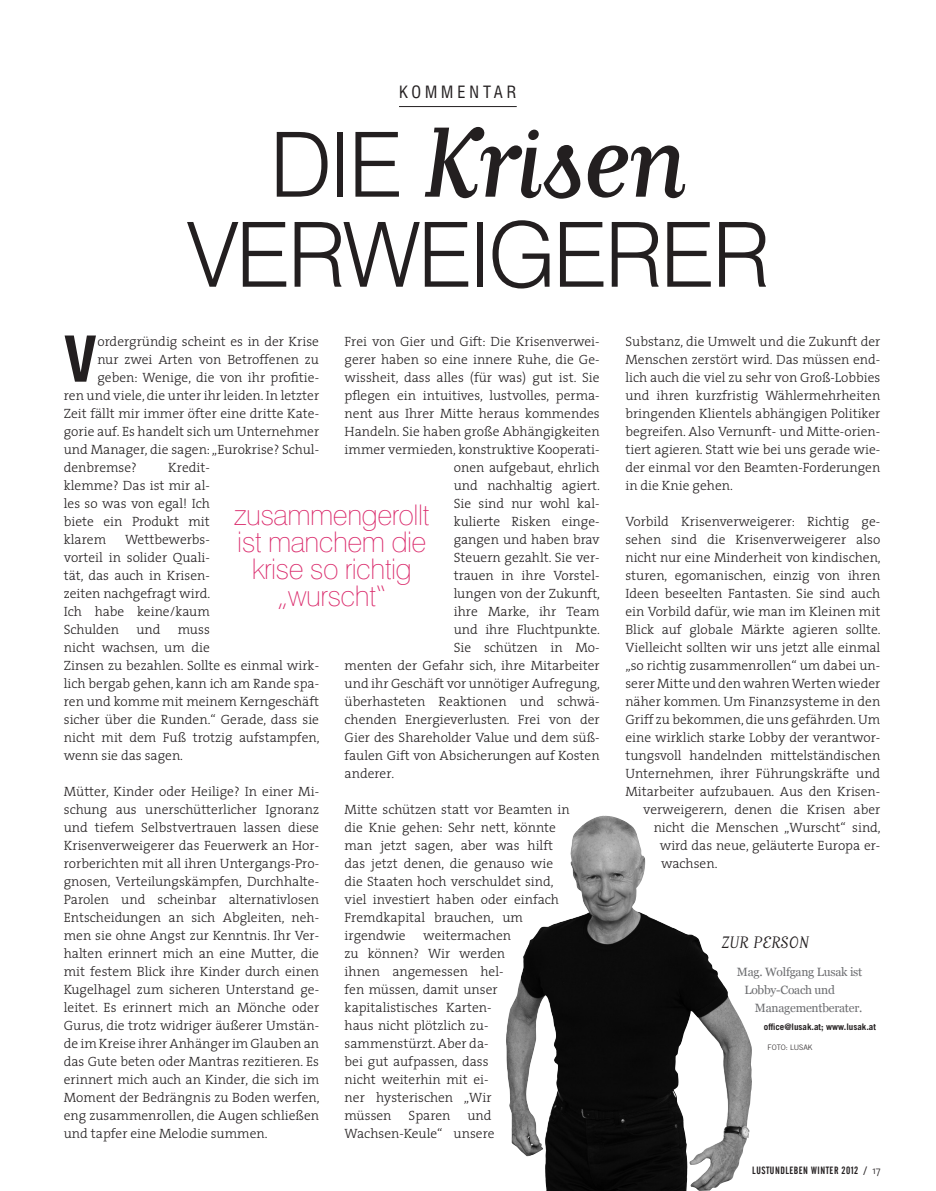
<style>
.page{position:relative;width:936px;height:1191px;background:#fff}
.page>*{position:absolute;margin:0;border:0;box-sizing:border-box;transform-origin:0 0}
.head_helve{font:117px "Matrix Script";letter-spacing:-.03em;color:#231f20}
.head_helve-2{font:300 90px "Swiss 721 BT";letter-spacing:-.03em;color:#231f20}
.copy{font:700 condensed 61.35px "Swiss 721 BT";color:#231f20}
.Zitat{font:100 28.5px/27px "Swiss 721 BT";letter-spacing:-.02em;color:#da2a6b;text-align:center}
.vospann{font:19.5px "Matrix Script";color:#231f20}
.vospann-2{font:condensed 16.5px "Swiss 721 BT";letter-spacing:.24em;color:#231f20}
.copy-2{font:300 13.5px/18px "The Serif";color:#231f20;text-align:justify}
.marginal{font:12px "Georgia";letter-spacing:-.02em;color:#6c6d70}
.t1{font:10.5px "Alternate Gothic No 2 BT";letter-spacing:.05em;color:#231f20}
.website{font:700 9px "Trade Gothic";color:#231f20}
.fotocredit{font:300 7.5px "Trade Gothic";color:#231f20}
.s1{font-family:"Swiss 721 BT";font-weight:300;font-size:90px}
.s2{font-family:"The Mix";font-weight:300}
</style>
<div class="page">
<hr style="left:399px;top:106px;width:117px;height:1px;background:#231f20">
<img style="left:506px;top:816px;width:222px;height:375px">
<p class="vospann-2" style="left:399px;top:82px;width:119px">KOMMENTAR</p>
<p class="head_helve" style="left:269px;top:105px;width:419px"><span class="s1">DIE</span> Krisen</p>
<p class="head_helve-2" style="left:187px;top:200px;width:584px">VERWEIGERER</p>
<p class="copy" style="left:64px;top:322px;width:35px">V</p>
<p class="copy-2" style="left:97px;top:332px;width:223px">ordergründig scheint es in der Krise</p>
<p class="copy-2" style="left:344px;top:332px;width:256px">Frei von Gier und Gift: Die Krisenverwei-</p>
<p class="copy-2" style="left:344px;top:350px;width:256px">gerer haben so eine innere Ruhe, die Ge-</p>
<p class="copy-2" style="left:344px;top:368px;width:256px">wissheit, dass alles (für was) gut ist. Sie</p>
<p class="copy-2" style="left:344px;top:386px;width:256px">pflegen ein intuitives, lustvolles, perma-</p>
<p class="copy-2" style="left:344px;top:404px;width:256px">nent aus Ihrer Mitte heraus kommendes</p>
<p class="copy-2" style="left:344px;top:422px;width:256px">Handeln. Sie haben große Abhängigkeiten</p>
<p class="copy-2" style="left:344px;top:440px;width:256px">immer vermieden, konstruktive Kooperati-</p>
<p class="copy-2" style="left:454px;top:458px;width:147px">onen aufgebaut, ehrlich</p>
<p class="copy-2" style="left:454px;top:476px;width:148px">und nachhaltig agiert.</p>
<p class="copy-2" style="left:454px;top:494px;width:147px">Sie sind nur wohl kal-</p>
<p class="copy-2" style="left:454px;top:512px;width:147px">kulierte Risken einge-</p>
<p class="copy-2" style="left:454px;top:530px;width:147px">gangen und haben brav</p>
<p class="copy-2" style="left:454px;top:548px;width:147px">Steuern gezahlt. Sie ver-</p>
<p class="copy-2" style="left:454px;top:566px;width:147px">trauen in ihre Vorstel-</p>
<p class="copy-2" style="left:454px;top:584px;width:148px">lungen von der Zukunft,</p>
<p class="copy-2" style="left:454px;top:602px;width:147px">ihre Marke, ihr Team</p>
<p class="copy-2" style="left:454px;top:620px;width:148px">und ihre Fluchtpunkte.</p>
<p class="copy-2" style="left:454px;top:638px;width:147px">Sie schützen in Mo-</p>
<p class="copy-2" style="left:344px;top:656px;width:256px">menten der Gefahr sich, ihre Mitarbeiter</p>
<p class="copy-2" style="left:344px;top:674px;width:257px">und ihr Geschäft vor unnötiger Aufregung,</p>
<p class="copy-2" style="left:344px;top:692px;width:256px">überhasteten Reaktionen und schwä-</p>
<p class="copy-2" style="left:344px;top:710px;width:256px">chenden Energieverlusten. Frei von der</p>
<p class="copy-2" style="left:344px;top:728px;width:256px">Gier des Shareholder Value und dem süß-</p>
<p class="copy-2" style="left:344px;top:746px;width:256px">faulen Gift von Absicherungen auf Kosten</p>
<p class="copy-2" style="left:344px;top:764px;width:51px">anderer.</p>
<p class="copy-2" style="left:344px;top:800px;width:226px;text-align:left">Mitte schützen statt vor Beamten in die Knie gehen: Sehr nett, könnte man jetzt sagen, aber was hilft das jetzt denen, die genauso wie die Staaten hoch verschuldet sind, viel investiert haben oder einfach<br>Fremdkapital brauchen, um irgendwie</p>
<p class="copy-2" style="left:97px;top:350px;width:223px">nur zwei Arten von Betroffenen zu</p>
<p class="copy-2" style="left:97px;top:368px;width:223px">geben: Wenige, die von ihr profitie-</p>
<p class="copy-2" style="left:64px;top:386px;width:257px">ren und viele, die unter ihr leiden. In letzter</p>
<p class="copy-2" style="left:64px;top:404px;width:257px">Zeit fällt mir immer öfter eine dritte Kate-</p>
<p class="copy-2" style="left:64px;top:422px;width:257px">gorie auf. Es handelt sich um Unternehmer</p>
<p class="copy-2" style="left:64px;top:440px;width:257px">und Manager, die sagen: „Eurokrise? Schul-</p>
<p class="copy-2" style="left:64px;top:458px;width:75px">denbremse?</p>
<p class="copy-2" style="left:64px;top:458px;width:148px;text-indent:104px">Kredit&shy;klemme? Das ist mir al&shy;les so was von egal! Ich biete ein Produkt mit klarem</p>
<p class="Zitat" style="left:234px;top:501px;width:196px">zusammengerollt ist manchem die krise so richtig „wurscht“</p>
<p class="copy-2" style="left:64px;top:530px;width:148px;text-indent:61px">Wettbewerbs&shy;vorteil in solider Quali&shy;tät, das auch in Krisen&shy;zeiten nachgefragt wird.<br>Ich habe keine/kaum Schulden</p>
<p class="copy-2" style="left:136px;top:620px;width:26px">und</p>
<p class="copy-2" style="left:64px;top:620px;width:257px;text-align:left;text-indent:114px">muss<br>nicht wachsen, um die<br>Zinsen zu bezahlen. Sollte es einmal wirk&shy;lich bergab gehen, kann ich am Rande spa&shy;ren und komme mit meinem Kerngeschäft sicher über die Runden.“ Gerade, dass sie nicht mit dem Fuß trotzig aufstampfen, wenn sie das sagen.</p>
<p class="copy-2" style="left:64px;top:782px;width:257px">Mütter, Kinder oder Heilige? In einer Mi&shy;schung aus unerschütterlicher Ignoranz und tiefem Selbstvertrauen lassen diese Krisenverweigerer das Feuerwerk an Hor&shy;rorberichten mit all ihren Untergangs-Pro&shy;gnosen, Verteilungskämpfen, Durchhalte-Parolen und scheinbar alternativlosen Entscheidungen an sich Abgleiten, neh&shy;men sie ohne Angst zur Kenntnis. Ihr Ver&shy;halten erinnert mich an eine Mutter, die mit festem Blick ihre Kinder durch einen Kugelhagel zum sicheren Unterstand ge&shy;leitet. Es erinnert mich an Mönche oder Gurus, die trotz widriger äußerer Umstän&shy;de im Kreise ihrer Anhänger im Glauben an das Gute beten oder Mantras rezitieren. Es erinnert mich auch an Kinder, die sich im Moment der Bedrängnis zu Boden werfen, eng zusammenrollen, die Augen schließen und tapfer eine Melodie summen.</p>
<p class="copy-2" style="left:344px;top:926px;width:168px;text-align:left;text-indent:79px">weitermachen zu können? Wir werden ihnen angemessen hel&shy;fen müssen, damit unser kapitalistisches Karten&shy;haus nicht plötzlich zu&shy;sammenstürzt. Aber da-<br>bei gut aufpassen, dass nicht weiterhin mit ei&shy;ner hysterischen „Wir müssen</p>
<p class="copy-2" style="left:344px;top:1106px;width:151px;text-align:right">und<br>Wachsen-Keule“ unsere</p>
<p class="copy-2" style="left:408px;top:1106px;width:43px">Sparen</p>
<p class="copy-2" style="left:625px;top:332px;width:256px">Substanz, die Umwelt und die Zukunft der Menschen zerstört wird. Das müssen end&shy;lich auch die viel zu sehr von Groß-Lobbies und ihren kurzfristig Wählermehrheiten bringenden Klientels abhängigen Politiker begreifen. Also Vernunft- und Mitte-orien&shy;tiert agieren. Statt wie bei uns gerade wie&shy;der einmal vor den Beamten-Forderungen in die Knie gehen.</p>
<p class="copy-2" style="left:625px;top:512px;width:256px">Vorbild Krisenverweigerer: Richtig ge-</p>
<p class="copy-2" style="left:625px;top:530px;width:256px">sehen sind die Krisenverweigerer also</p>
<p class="copy-2" style="left:625px;top:548px;width:257px">nicht nur eine Minderheit von kindischen,</p>
<p class="copy-2" style="left:625px;top:566px;width:256px">sturen, egomanischen, einzig von ihren</p>
<p class="copy-2" style="left:625px;top:584px;width:256px">Ideen beseelten Fantasten. Sie sind auch</p>
<p class="copy-2" style="left:625px;top:602px;width:256px">ein Vorbild dafür, wie man im Kleinen mit</p>
<p class="copy-2" style="left:625px;top:620px;width:257px">Blick auf globale Märkte agieren sollte.</p>
<p class="copy-2" style="left:625px;top:638px;width:256px">Vielleicht sollten wir uns jetzt alle einmal</p>
<p class="copy-2" style="left:625px;top:656px;width:256px">„so richtig zusammenrollen“ um dabei un-</p>
<p class="copy-2" style="left:625px;top:674px;width:256px">serer Mitte und den wahren Werten wieder</p>
<p class="copy-2" style="left:625px;top:692px;width:256px">näher kommen. Um Finanzsysteme in den</p>
<p class="copy-2" style="left:625px;top:710px;width:256px">Griff zu bekommen, die uns gefährden. Um</p>
<p class="copy-2" style="left:625px;top:728px;width:256px">eine wirklich starke Lobby der verantwor-</p>
<p class="copy-2" style="left:625px;top:746px;width:256px">tungsvoll handelnden mittelständischen</p>
<p class="copy-2" style="left:625px;top:764px;width:256px">Unternehmen, ihrer Führungskräfte und</p>
<p class="copy-2" style="left:625px;top:782px;width:256px">Mitarbeiter aufzubauen. Aus den Krisen-</p>
<p class="copy-2" style="left:643px;top:800px;width:239px">verweigerern, denen die Krisen aber</p>
<p class="copy-2" style="left:653px;top:818px;width:228px">nicht die Menschen „Wurscht“ sind,</p>
<p class="copy-2" style="left:659px;top:836px;width:222px">wird das neue, geläuterte Europa er-</p>
<p class="copy-2" style="left:661px;top:854px;width:58px">wachsen.</p>
<p class="vospann" style="left:721px;top:933px;width:89px">ZUR PERSON</p>
<p class="marginal" style="left:736px;top:965px;width:127px">Mag. Wolfgang Lusak ist</p>
<p class="marginal" style="left:744px;top:983px;width:92px">Lobby-Coach und</p>
<p class="marginal" style="left:754px;top:1001px;width:109px">Managementberater.</p>
<p class="website" style="left:763px;top:1021px;width:113px">office@lusak.at; www.lusak.at</p>
<p class="fotocredit" style="left:767px;top:1043px;width:47px">FOTO: LUSAK</p>
<p class="t1" style="left:752px;top:1164px;width:130px">LUSTUNDLEBEN WINTER 2012 / <span class="s2">17</span></p>
</div>
